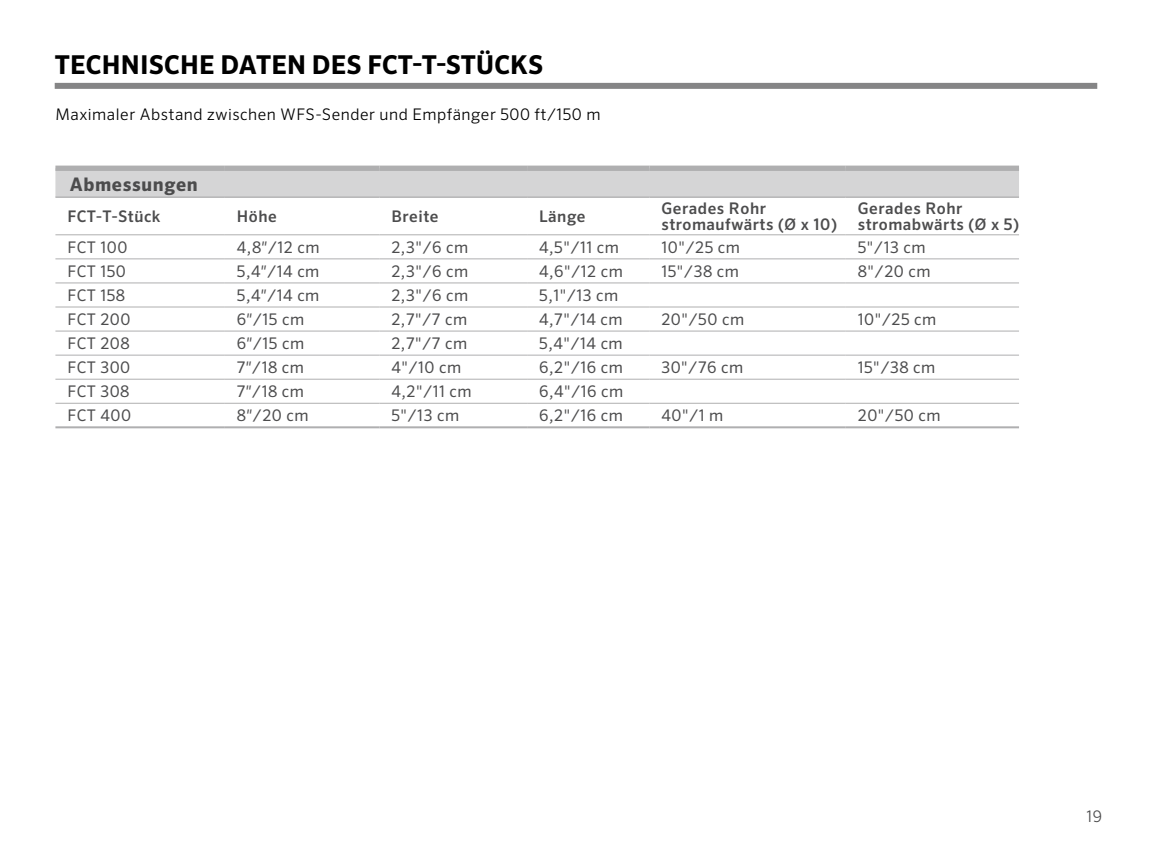
<style>
.page{position:relative;width:1152px;height:864px;background:#fff}
.page>*{position:absolute;margin:0;border:0;box-sizing:border-box;transform-origin:0 0}
.t1{font:700 26px "Sero Pro";letter-spacing:.01em;color:#000}
.t2{font:700 18.8px "Sero Pro";letter-spacing:.035em;color:#4c4c4d}
.t3{font:16px "Sero Pro";letter-spacing:.035em;color:#4c4c4d}
.t4{font:500 16px/16px "Sero Pro";letter-spacing:.035em;color:#4c4c4d}
.t5{font:300 16px "Sero Pro";letter-spacing:.035em;color:#000}
.t6{font:300 16px "Sero Pro";color:#4c4c4d}
</style>
<div class="page">
<div style="left:55px;top:171px;width:964px;height:26px;background:#d5d5d6"></div>
<div style="left:55px;top:166px;width:170px;height:5px;background:#afafb0"></div>
<div style="left:225px;top:166px;width:154px;height:5px;background:#afafb0"></div>
<div style="left:379px;top:166px;width:148px;height:5px;background:#afafb0"></div>
<div style="left:527px;top:166px;width:122px;height:5px;background:#afafb0"></div>
<div style="left:649px;top:166px;width:197px;height:5px;background:#afafb0"></div>
<div style="left:846px;top:166px;width:173px;height:5px;background:#afafb0"></div>
<hr style="left:55px;top:197px;width:170px;height:1px;background:#afafb0">
<hr style="left:225px;top:197px;width:154px;height:1px;background:#afafb0">
<hr style="left:379px;top:197px;width:148px;height:1px;background:#afafb0">
<hr style="left:527px;top:197px;width:122px;height:1px;background:#afafb0">
<hr style="left:649px;top:197px;width:197px;height:1px;background:#afafb0">
<hr style="left:846px;top:197px;width:173px;height:1px;background:#afafb0">
<hr style="left:55px;top:234px;width:170px;height:1px;background:#afafb0">
<hr style="left:225px;top:234px;width:154px;height:1px;background:#afafb0">
<hr style="left:379px;top:234px;width:148px;height:1px;background:#afafb0">
<hr style="left:527px;top:234px;width:122px;height:1px;background:#afafb0">
<hr style="left:649px;top:234px;width:197px;height:1px;background:#afafb0">
<hr style="left:846px;top:234px;width:173px;height:1px;background:#afafb0">
<hr style="left:55px;top:258px;width:170px;height:1px;background:#afafb0">
<hr style="left:225px;top:258px;width:154px;height:1px;background:#afafb0">
<hr style="left:379px;top:258px;width:148px;height:1px;background:#afafb0">
<hr style="left:527px;top:258px;width:122px;height:1px;background:#afafb0">
<hr style="left:649px;top:258px;width:197px;height:1px;background:#afafb0">
<hr style="left:846px;top:258px;width:173px;height:1px;background:#afafb0">
<hr style="left:55px;top:282px;width:170px;height:1px;background:#afafb0">
<hr style="left:225px;top:282px;width:154px;height:1px;background:#afafb0">
<hr style="left:379px;top:282px;width:148px;height:1px;background:#afafb0">
<hr style="left:527px;top:282px;width:122px;height:1px;background:#afafb0">
<hr style="left:649px;top:282px;width:197px;height:1px;background:#afafb0">
<hr style="left:846px;top:282px;width:173px;height:1px;background:#afafb0">
<hr style="left:55px;top:307px;width:170px;height:1px;background:#afafb0">
<hr style="left:225px;top:307px;width:154px;height:1px;background:#afafb0">
<hr style="left:379px;top:307px;width:148px;height:1px;background:#afafb0">
<hr style="left:527px;top:307px;width:122px;height:1px;background:#afafb0">
<hr style="left:649px;top:307px;width:197px;height:1px;background:#afafb0">
<hr style="left:846px;top:307px;width:173px;height:1px;background:#afafb0">
<hr style="left:55px;top:331px;width:170px;height:1px;background:#afafb0">
<hr style="left:225px;top:331px;width:154px;height:1px;background:#afafb0">
<hr style="left:379px;top:331px;width:148px;height:1px;background:#afafb0">
<hr style="left:527px;top:331px;width:122px;height:1px;background:#afafb0">
<hr style="left:649px;top:331px;width:197px;height:1px;background:#afafb0">
<hr style="left:846px;top:331px;width:173px;height:1px;background:#afafb0">
<hr style="left:55px;top:355px;width:170px;height:1px;background:#afafb0">
<hr style="left:225px;top:355px;width:154px;height:1px;background:#afafb0">
<hr style="left:379px;top:355px;width:148px;height:1px;background:#afafb0">
<hr style="left:527px;top:355px;width:122px;height:1px;background:#afafb0">
<hr style="left:649px;top:355px;width:197px;height:1px;background:#afafb0">
<hr style="left:846px;top:355px;width:173px;height:1px;background:#afafb0">
<hr style="left:55px;top:379px;width:170px;height:1px;background:#afafb0">
<hr style="left:225px;top:379px;width:154px;height:1px;background:#afafb0">
<hr style="left:379px;top:379px;width:148px;height:1px;background:#afafb0">
<hr style="left:527px;top:379px;width:122px;height:1px;background:#afafb0">
<hr style="left:649px;top:379px;width:197px;height:1px;background:#afafb0">
<hr style="left:846px;top:379px;width:173px;height:1px;background:#afafb0">
<hr style="left:55px;top:403px;width:170px;height:1px;background:#afafb0">
<hr style="left:225px;top:403px;width:154px;height:1px;background:#afafb0">
<hr style="left:379px;top:403px;width:148px;height:1px;background:#afafb0">
<hr style="left:527px;top:403px;width:122px;height:1px;background:#afafb0">
<hr style="left:649px;top:403px;width:197px;height:1px;background:#afafb0">
<hr style="left:846px;top:403px;width:173px;height:1px;background:#afafb0">
<hr style="left:55px;top:426px;width:170px;height:2px;background:#afafb0">
<hr style="left:225px;top:426px;width:154px;height:2px;background:#afafb0">
<hr style="left:379px;top:426px;width:148px;height:2px;background:#afafb0">
<hr style="left:527px;top:426px;width:122px;height:2px;background:#afafb0">
<hr style="left:649px;top:426px;width:197px;height:2px;background:#afafb0">
<hr style="left:846px;top:426px;width:173px;height:2px;background:#afafb0">
<div style="left:55px;top:83px;width:1042px;height:6px;background:#858586"></div>
<h1 class="t1" style="left:55px;top:49px;width:490px">TECHNISCHE DATEN DES FCT-T-STÜCKS</h1>
<p class="t5" style="left:55px;top:105px;width:547px">Maximaler Abstand zwischen WFS-Sender und Empfänger 500 ft/150 m</p>
<p class="t2" style="left:70px;top:173px;width:129px">Abmessungen</p>
<p class="t4" style="left:67px;top:209px;width:95px">FCT-T-Stück</p>
<p class="t4" style="left:237px;top:209px;width:41px">Höhe</p>
<p class="t4" style="left:391px;top:209px;width:49px">Breite</p>
<p class="t4" style="left:539px;top:209px;width:48px">Länge</p>
<p class="t4" style="left:661px;top:201px;width:177px">Gerades Rohr stromaufwärts (Ø x 10)</p>
<p class="t4" style="left:858px;top:201px;width:163px">Gerades Rohr stromabwärts (Ø x 5)</p>
<p class="t3" style="left:67px;top:238px;width:61px">FCT 100</p>
<p class="t3" style="left:237px;top:238px;width:84px">4,8″/12 cm</p>
<p class="t3" style="left:391px;top:238px;width:78px">2,3"/6 cm</p>
<p class="t3" style="left:539px;top:238px;width:81px">4,5"/11 cm</p>
<p class="t3" style="left:661px;top:238px;width:80px">10"/25 cm</p>
<p class="t3" style="left:858px;top:238px;width:69px">5"/13 cm</p>
<p class="t3" style="left:67px;top:262px;width:60px">FCT 150</p>
<p class="t3" style="left:237px;top:262px;width:84px">5,4″/14 cm</p>
<p class="t3" style="left:391px;top:262px;width:78px">2,3"/6 cm</p>
<p class="t3" style="left:539px;top:262px;width:85px">4,6"/12 cm</p>
<p class="t3" style="left:661px;top:262px;width:79px">15"/38 cm</p>
<p class="t3" style="left:858px;top:262px;width:74px">8"/20 cm</p>
<p class="t3" style="left:67px;top:286px;width:59px">FCT 158</p>
<p class="t3" style="left:237px;top:286px;width:84px">5,4″/14 cm</p>
<p class="t3" style="left:391px;top:286px;width:78px">2,3"/6 cm</p>
<p class="t3" style="left:539px;top:286px;width:81px">5,1"/13 cm</p>
<p class="t3" style="left:67px;top:310px;width:65px">FCT 200</p>
<p class="t3" style="left:237px;top:310px;width:69px">6″/15 cm</p>
<p class="t3" style="left:391px;top:310px;width:77px">2,7"/7 cm</p>
<p class="t3" style="left:539px;top:310px;width:85px">4,7"/14 cm</p>
<p class="t3" style="left:661px;top:310px;width:84px">20"/50 cm</p>
<p class="t3" style="left:858px;top:310px;width:80px">10"/25 cm</p>
<p class="t3" style="left:67px;top:334px;width:64px">FCT 208</p>
<p class="t3" style="left:237px;top:334px;width:69px">6″/15 cm</p>
<p class="t3" style="left:391px;top:334px;width:77px">2,7"/7 cm</p>
<p class="t3" style="left:539px;top:334px;width:85px">5,4"/14 cm</p>
<p class="t3" style="left:67px;top:358px;width:64px">FCT 300</p>
<p class="t3" style="left:237px;top:358px;width:69px">7″/18 cm</p>
<p class="t3" style="left:391px;top:358px;width:71px">4"/10 cm</p>
<p class="t3" style="left:539px;top:358px;width:85px">6,2"/16 cm</p>
<p class="t3" style="left:661px;top:358px;width:83px">30"/76 cm</p>
<p class="t3" style="left:858px;top:358px;width:79px">15"/38 cm</p>
<p class="t3" style="left:67px;top:382px;width:64px">FCT 308</p>
<p class="t3" style="left:237px;top:382px;width:69px">7″/18 cm</p>
<p class="t3" style="left:391px;top:382px;width:82px">4,2"/11 cm</p>
<p class="t3" style="left:539px;top:382px;width:86px">6,4"/16 cm</p>
<p class="t3" style="left:67px;top:406px;width:65px">FCT 400</p>
<p class="t3" style="left:237px;top:406px;width:73px">8″/20 cm</p>
<p class="t3" style="left:391px;top:406px;width:69px">5"/13 cm</p>
<p class="t3" style="left:539px;top:406px;width:85px">6,2"/16 cm</p>
<p class="t3" style="left:661px;top:406px;width:63px">40"/1 m</p>
<p class="t3" style="left:858px;top:406px;width:84px">20"/50 cm</p>
<p class="t6" style="left:1086px;top:807px;width:17px">19</p>
</div>
